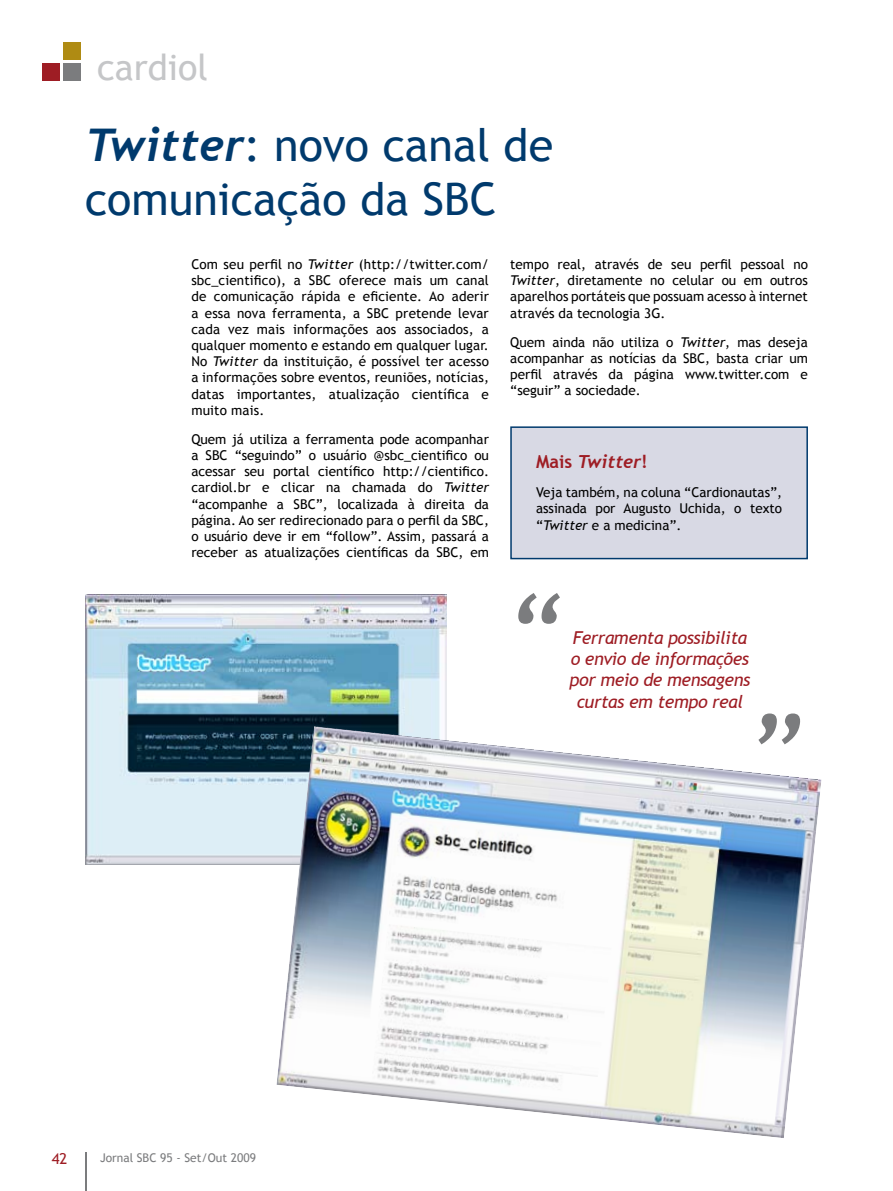
<style>
.page{position:relative;width:893px;height:1191px;background:#fff}
.page>*{position:absolute;margin:0;border:0;box-sizing:border-box;transform-origin:0 0}
.t1{font:italic 103.8px "Trebuchet MS";color:#7b7c7e}
.t2{font:45px/54px "Trebuchet MS";color:#003a6d}
.t3{font:36px "Trebuchet MS";color:#c5c6c8}
.t4{font:italic 700 18px "Trebuchet";color:#9e1d24}
.t5{font:italic 17.85px/21.3px "Trebuchet MS";letter-spacing:-.02em;color:#9e1d24;text-align:center}
.t6{font:15px "Trebuchet MS";color:#9e1d24}
.t7{font:13.5px/16.2px "Trebuchet MS";color:#000;text-align:justify}
.t8{font:12px "Trebuchet MS";color:#7b7c7e}
.s1{font-family:"Trebuchet";font-weight:700;font-style:italic}
.s2{font-style:italic}
.s3{font-family:"Trebuchet MS";font-style:normal}
</style>
<div class="page">
<hr style="left:85px;top:1152px;width:1px;height:39px;background:#7b7c7e">
<div style="left:43px;top:63px;width:17px;height:17px;background:#9e1d24"></div>
<div style="left:63px;top:63px;width:18px;height:17px;background:#7b7c7e"></div>
<div style="left:63px;top:43px;width:18px;height:17px;background:#af8b13"></div>
<div style="left:511px;top:427px;width:296px;height:131px;background:#d8d9e4"></div>
<div style="left:510px;top:426px;width:298px;height:133px;border:2px solid #003a6d"></div>
<img style="left:85px;top:594px;width:361px;height:270px">
<img style="left:276px;top:726px;width:546px;height:412px">
<h3 class="t3" style="left:97px;top:46px;width:112px">cardiol</h3>
<h2 class="t2" style="left:85px;top:118px;width:470px"><span class="s1">Twitter</span>: novo canal de comunicação da SBC</h2>
<p class="t7" style="left:510px;top:256px;width:299px">tempo real, através de seu perfil pessoal no <span class="s2">Twitter</span>, diretamente no celular ou em outros aparelhos portáteis que possuam acesso à internet através da tecnologia 3G.</p>
<p class="t7" style="left:510px;top:334px;width:299px">Quem ainda não utiliza o <span class="s2">Twitter</span>, mas deseja acompanhar as notícias da SBC, basta criar um perfil através da página www.twitter.com e “seguir” a sociedade.</p>
<p class="t7" style="left:191px;top:256px;width:299px">Com seu perfil no <span class="s2">Twitter</span> (http://twitter.com/ sbc_cientifico), a SBC oferece mais um canal de comunicação rápida e eficiente. Ao aderir a essa nova ferramenta, a SBC pretende levar cada vez mais informações aos associados, a qualquer momento e estando em qualquer lugar.<br>No <span class="s2">Twitter</span> da instituição, é possível ter acesso a informações sobre eventos, reuniões, notícias, datas importantes, atualização científica e muito mais.</p>
<p class="t7" style="left:191px;top:431px;width:299px">Quem já utiliza a ferramenta pode acompanhar a SBC “seguindo” o usuário @sbc_cientifico ou acessar seu portal científico http://cientifico. cardiol.br e clicar na chamada do <span class="s2">Twitter </span>“acompanhe a SBC”, localizada à direita da página. Ao ser redirecionado para o perfil da SBC, o usuário deve ir em “follow”. Assim, passará a receber as atualizações científicas da SBC, em</p>
<h3 class="t4" style="left:536px;top:451px;width:113px"><span class="s3">Mais</span> Twitter<span class="s3">!</span></h3>
<p class="t7" style="left:536px;top:484px;width:248px">Veja também, na coluna “Cardionautas”, assinada por Augusto Uchida, o texto “<span class="s2">Twitter</span> e a medicina”.</p>
<p class="t6" style="left:52px;top:1149px;width:17px">42</p>
<p class="t8" style="left:100px;top:1150px;width:157px">Jornal SBC 95 - Set/Out 2009</p>
<h1 class="t1" style="left:505px;top:571px;width:56px">“</h1>
<h3 class="t5" style="left:570px;top:627px;width:182px">Ferramenta possibilita o envio de informações por meio de mensagens curtas em tempo real</h3>
<h1 class="t1" style="left:813px;top:766px;width:56px;rotate:-180deg">“</h1>
</div>
